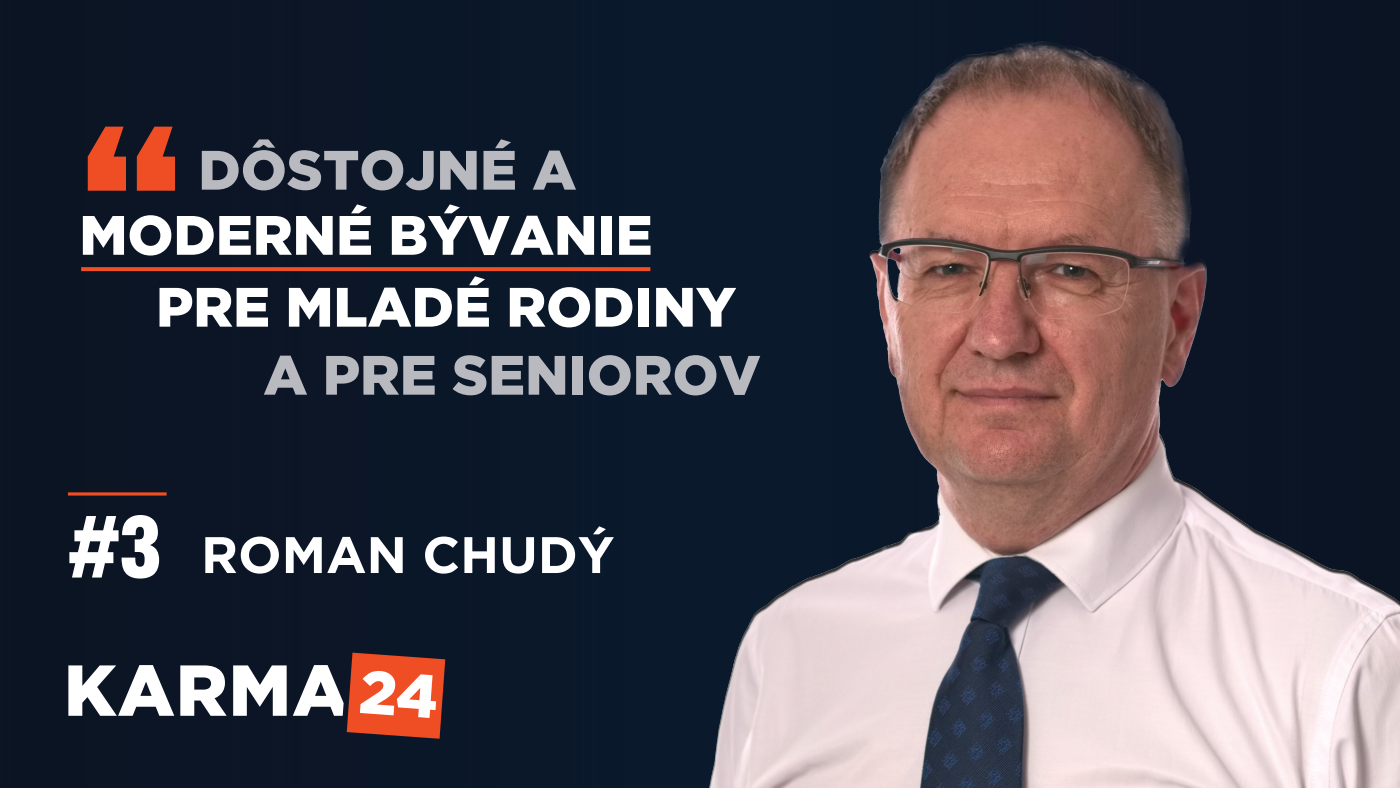
<style>
.page{position:relative;width:1400px;height:788px;background:#0b1627}
.page>*{position:absolute;margin:0;border:0;box-sizing:border-box;transform-origin:0 0}
.t1{font:800 241.5px "Alternate Gothic ATF";color:#ef4e24}
.t2{font:900 55.39px/71.8px "Gotham";color:#fff}
.t3{font:900 55.39px "Gotham";color:#b9b9c0}
.t4{font:700 51.19px "Gotham";color:#fff}
.s1{font-family:"Alternate Gothic ATF";font-weight:800;font-size:85.92px}
</style>
<div class="page">
<hr style="left:68px;top:492px;width:99px;height:3px;background:#ef4e24">
<svg style="left:81px;top:267px;width:569px;height:4px;background:#e64c24"></svg>
<img style="left:671px;top:9px;width:729px;height:779px">
<svg style="left:68px;top:665px;width:106px;height:50px"></svg>
<svg style="left:180px;top:665px;width:47px;height:50px"></svg>
<svg style="left:233px;top:665px;width:54px;height:50px"></svg>
<svg style="left:293px;top:652px;width:152px;height:86px"></svg>
<h1 class="t1" style="left:82px;top:63px;width:101px">“</h1>
<p class="t2" style="left:156px;top:199px;width:582px;text-indent:-77px">MODERNÉ BÝVANIE<br>PRE MLADÉ RODINY</p>
<p class="t3" style="left:263px;top:337px;width:499px">A PRE SENIOROV</p>
<p class="t3" style="left:198px;top:132px;width:380px">DÔSTOJNÉ A</p>
<p class="t4" style="left:68px;top:521px;width:548px"><span class="s1">#3</span> ROMAN CHUDÝ</p>
</div>
